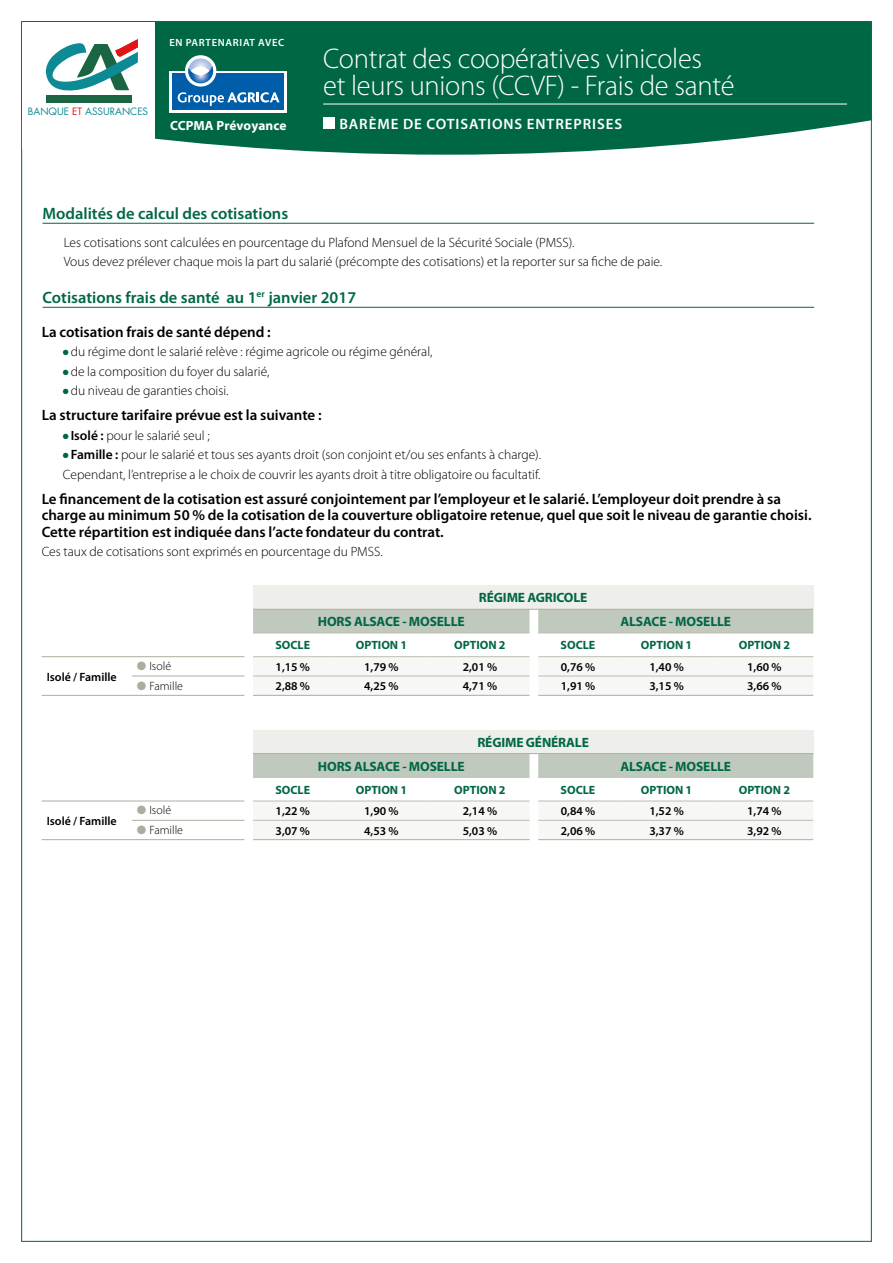
<style>
.page{position:relative;width:893px;height:1263px;background:#fff}
.page>*{position:absolute;margin:0;border:0;box-sizing:border-box;transform-origin:0 0}
.t1{font:300 28.5px/27px "Myriad Pro";letter-spacing:-.01em;color:#fff}
.t2{font:600 16.5px "Myriad Pro";color:#006745}
.t3{font:600 15px/16.5px "Myriad Pro";color:#000}
.t4{font:600 15px "Myriad Pro";letter-spacing:.06em;color:#fff}
.t5{font:300 13.5px/19.5px "Myriad Pro";color:#000}
.t6{font:700 13.5px "Myriad Pro";letter-spacing:-.01em;color:#006745}
.t7{font:700 13.35px "Myriad Pro";color:#fff}
.t8{font:600 12px "Myriad Pro";color:#000}
.t9{font:700 12px "Myriad Pro";color:#006745}
.t10{font:300 12px "Myriad Pro";color:#000}
.t11{font:600 10.5px "Myriad Pro";letter-spacing:.065em;color:#fff}
.t12{font:9.9px "Futura";color:#0e8a94}
.s1{color:#e11417}
.s2{color:#006745}
.s3{font-weight:600}
.s4{color:#aead9d}
</style>
<div class="page">
<svg style="left:21px;top:21px;width:851px;height:134px;background:#167455"></svg>
<div style="left:22px;top:22px;width:133px;height:127px;background:#fff"></div>
<div style="left:46px;top:95px;width:86px;height:8px;background:#1a6643"></div>
<svg style="left:46px;top:39px;width:92px;height:52px"></svg>
<hr style="left:43px;top:223px;width:771px;height:1px;background:#006745">
<hr style="left:43px;top:307px;width:771px;height:1px;background:#006745">
<div style="left:253px;top:585px;width:560px;height:24px;background:#eeeeea"></div>
<svg style="left:42px;top:657px;width:202px;height:38px"></svg>
<hr style="left:42px;top:656px;width:90px;height:1px;background:#aead9d">
<hr style="left:132px;top:656px;width:112px;height:1px;background:#aead9d">
<hr style="left:132px;top:676px;width:112px;height:1px;background:#aead9d">
<hr style="left:538px;top:695px;width:80px;height:1px;background:#aead9d">
<hr style="left:618px;top:695px;width:97px;height:1px;background:#aead9d">
<hr style="left:715px;top:695px;width:98px;height:1px;background:#aead9d">
<hr style="left:253px;top:695px;width:80px;height:1px;background:#aead9d">
<hr style="left:333px;top:695px;width:97px;height:1px;background:#aead9d">
<hr style="left:430px;top:695px;width:99px;height:1px;background:#aead9d">
<hr style="left:42px;top:695px;width:90px;height:1px;background:#aead9d">
<hr style="left:132px;top:695px;width:112px;height:1px;background:#aead9d">
<svg style="left:244px;top:609px;width:569px;height:86px"></svg>
<hr style="left:538px;top:609px;width:80px;height:1px;background:#aead9d">
<hr style="left:618px;top:609px;width:97px;height:1px;background:#aead9d">
<hr style="left:715px;top:609px;width:98px;height:1px;background:#aead9d">
<div style="left:253px;top:730px;width:560px;height:24px;background:#eeeeea"></div>
<svg style="left:42px;top:800px;width:202px;height:21px"></svg>
<hr style="left:42px;top:801px;width:90px;height:1px;background:#aead9d">
<hr style="left:132px;top:801px;width:112px;height:1px;background:#aead9d">
<hr style="left:132px;top:820px;width:112px;height:1px;background:#aead9d">
<hr style="left:42px;top:839px;width:90px;height:1px;background:#aead9d">
<hr style="left:132px;top:839px;width:112px;height:1px;background:#aead9d">
<svg style="left:244px;top:753px;width:569px;height:87px"></svg>
<hr style="left:538px;top:753px;width:80px;height:1px;background:#aead9d">
<hr style="left:618px;top:753px;width:97px;height:1px;background:#aead9d">
<hr style="left:715px;top:753px;width:98px;height:1px;background:#aead9d">
<svg style="left:170px;top:71px;width:117px;height:41px"></svg>
<div style="left:173px;top:74px;width:111px;height:36px;background:#005da9"></div>
<svg style="left:178px;top:55px;width:102px;height:51px"></svg>
<hr style="left:323px;top:104px;width:524px;height:1px;background:#fff">
<div style="left:323px;top:117px;width:12px;height:12px;background:#fff"></div>
<p class="t11" style="left:169px;top:37px;width:116px">EN PARTENARIAT AVEC</p>
<p class="t12" style="left:28px;top:105px;width:122px">BANQUE <span class="s1">ET</span> ASSURANCES</p>
<p class="t7" style="left:170px;top:118px;width:118px">CCPMA Prévoyance</p>
<h1 class="t1" style="left:323px;top:46px;width:413px">Contrat des coopératives vinicoles<br>et leurs unions (CCVF) - Frais de santé</h1>
<p class="t4" style="left:339px;top:115px;width:284px">BARÈME DE COTISATIONS ENTREPRISES</p>
<p class="t2" style="left:43px;top:204px;width:247px">Modalités de calcul des cotisations</p>
<p class="t5" style="left:64px;top:233px;width:600px">Les cotisations sont calculées en pourcentage du Plafond Mensuel de la Sécurité Sociale (PMSS).<br>Vous devez prélever chaque mois la part du salarié (précompte des cotisations) et la reporter sur sa fiche de paie.</p>
<p class="t2" style="left:43px;top:288px;width:315px">Cotisations frais de santé au 1<sup>er</sup> janvier 2017</p>
<p class="t3" style="left:42px;top:324px;width:231px">La cotisation frais de santé dépend :</p>
<p class="t5" style="left:63px;top:342px;width:371px"><span class="s2">●</span> du régime dont le salarié relève : régime agricole ou régime général,</p>
<p class="t5" style="left:63px;top:362px;width:208px"><span class="s2">●</span> de la composition du foyer du salarié,</p>
<p class="t5" style="left:63px;top:381px;width:167px"><span class="s2">●</span> du niveau de garanties choisi.</p>
<p class="t3" style="left:42px;top:407px;width:281px">La structure tarifaire prévue est la suivante :</p>
<p class="t5" style="left:63px;top:426px;width:148px"><span class="s2">●</span> <span class="s3">Isolé :</span> pour le salarié seul ;</p>
<p class="t5" style="left:63px;top:445px;width:480px"><span class="s2">●</span> <span class="s3">Famille :</span> pour le salarié et tous ses ayants droit (son conjoint et/ou ses enfants à charge).<br>Cependant, l’entreprise a le choix de couvrir les ayants droit à titre obligatoire ou facultatif.</p>
<p class="t3" style="left:42px;top:491px;width:771px">Le financement de la cotisation est assuré conjointement par l’employeur et le salarié. L’employeur doit prendre à sa charge au minimum 50 % de la cotisation de la couverture obligatoire retenue, quel que soit le niveau de garantie choisi.<br>Cette répartition est indiquée dans l’acte fondateur du contrat.</p>
<p class="t5" style="left:42px;top:542px;width:342px">Ces taux de cotisations sont exprimés en pourcentage du PMSS.</p>
<p class="t6" style="left:479px;top:590px;width:110px">RÉGIME AGRICOLE</p>
<p class="t6" style="left:318px;top:614px;width:148px">HORS ALSACE - MOSELLE</p>
<p class="t6" style="left:620px;top:614px;width:112px">ALSACE - MOSELLE</p>
<p class="t8" style="left:47px;top:670px;width:72px">Isolé / Famille</p>
<p class="t8" style="left:47px;top:814px;width:72px">Isolé / Famille</p>
<p class="t9" style="left:275px;top:638px;width:36px">SOCLE</p>
<p class="t9" style="left:356px;top:638px;width:53px">OPTION 1</p>
<p class="t9" style="left:454px;top:638px;width:53px">OPTION 2</p>
<p class="t9" style="left:561px;top:638px;width:36px">SOCLE</p>
<p class="t9" style="left:641px;top:638px;width:53px">OPTION 1</p>
<p class="t9" style="left:739px;top:638px;width:53px">OPTION 2</p>
<p class="t10" style="left:137px;top:659px;width:36px"><span class="s4">●</span> Isolé</p>
<p class="t8" style="left:276px;top:660px;width:36px">1,15 %</p>
<p class="t8" style="left:364px;top:660px;width:36px">1,79 %</p>
<p class="t8" style="left:463px;top:660px;width:36px">2,01 %</p>
<p class="t8" style="left:561px;top:660px;width:36px">0,76 %</p>
<p class="t8" style="left:649px;top:660px;width:36px">1,40 %</p>
<p class="t8" style="left:747px;top:660px;width:36px">1,60 %</p>
<p class="t10" style="left:137px;top:679px;width:48px"><span class="s4">●</span> Famille</p>
<p class="t8" style="left:276px;top:679px;width:36px">2,88 %</p>
<p class="t8" style="left:364px;top:679px;width:36px">4,25 %</p>
<p class="t8" style="left:463px;top:679px;width:36px">4,71 %</p>
<p class="t8" style="left:561px;top:679px;width:36px">1,91 %</p>
<p class="t8" style="left:649px;top:679px;width:36px">3,15 %</p>
<p class="t8" style="left:747px;top:679px;width:36px">3,66 %</p>
<p class="t6" style="left:477px;top:735px;width:113px">RÉGIME GÉNÉRALE</p>
<p class="t6" style="left:318px;top:758px;width:148px">HORS ALSACE - MOSELLE</p>
<p class="t6" style="left:620px;top:758px;width:112px">ALSACE - MOSELLE</p>
<p class="t9" style="left:275px;top:783px;width:36px">SOCLE</p>
<p class="t9" style="left:356px;top:783px;width:53px">OPTION 1</p>
<p class="t9" style="left:454px;top:783px;width:53px">OPTION 2</p>
<p class="t9" style="left:561px;top:783px;width:36px">SOCLE</p>
<p class="t9" style="left:641px;top:783px;width:53px">OPTION 1</p>
<p class="t9" style="left:739px;top:783px;width:53px">OPTION 2</p>
<p class="t10" style="left:137px;top:804px;width:36px"><span class="s4">●</span> Isolé</p>
<p class="t8" style="left:276px;top:804px;width:36px">1,22 %</p>
<p class="t8" style="left:364px;top:804px;width:36px">1,90 %</p>
<p class="t8" style="left:463px;top:804px;width:36px">2,14 %</p>
<p class="t8" style="left:561px;top:804px;width:36px">0,84 %</p>
<p class="t8" style="left:649px;top:804px;width:36px">1,52 %</p>
<p class="t8" style="left:747px;top:804px;width:36px">1,74 %</p>
<p class="t10" style="left:137px;top:823px;width:48px"><span class="s4">●</span> Famille</p>
<p class="t8" style="left:276px;top:824px;width:36px">3,07 %</p>
<p class="t8" style="left:364px;top:824px;width:36px">4,53 %</p>
<p class="t8" style="left:463px;top:824px;width:36px">5,03 %</p>
<p class="t8" style="left:561px;top:824px;width:36px">2,06 %</p>
<p class="t8" style="left:649px;top:824px;width:36px">3,37 %</p>
<p class="t8" style="left:747px;top:824px;width:36px">3,92 %</p>
</div>
